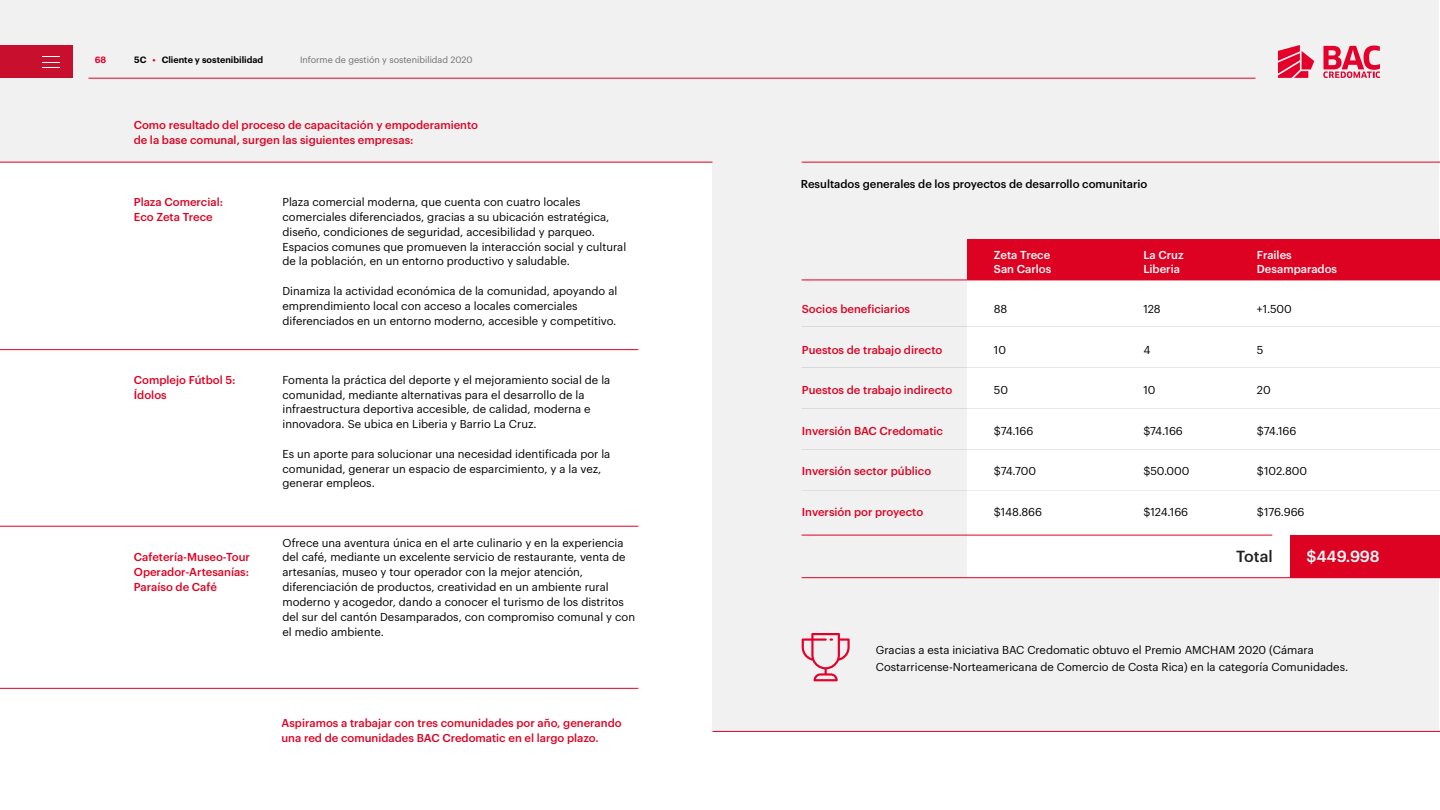
<style>
.page{position:relative;width:1440px;height:810px;background:#fff}
.page>*{position:absolute;margin:0;border:0;box-sizing:border-box;transform-origin:0 0}
.t1{font:500 15.75px "Graphik";color:#fff}
.t2{font:500 15.75px "Graphik";color:#231f20}
.t3{font:11.25px/14.8px "Graphik";color:#000}
.t4{font:500 11.25px/14.8px "Graphik";color:#de0222}
.t5{font:500 11.25px "Graphik";color:#000}
.t6{font:500 11.25px/13.5px "Graphik";color:#fff}
.t7{font:9px "Graphik";color:#6d6e71}
.t8{font:600 9px "Graphik";color:#000}
.t9{font:600 9px "Graphik";color:#e4002b}
.s1{color:#e4002b}
</style>
<div class="page">
<div style="left:0;top:0;width:852px;height:162px;background:#f1f1f2"></div>
<div style="left:712px;top:0;width:727px;height:732px;background:#f1f1f2"></div>
<div style="left:968px;top:280px;width:472px;height:298px;background:#fff"></div>
<div style="left:1291px;top:535px;width:149px;height:43px;background:#de0222"></div>
<div style="left:968px;top:240px;width:472px;height:40px;background:#de0222"></div>
<hr style="left:802px;top:162px;width:638px;height:1px;background:#de0222">
<hr style="left:0;top:162px;width:713px;height:1px;background:#de0222">
<hr style="left:0;top:349px;width:638px;height:1px;background:#de0222">
<hr style="left:0;top:526px;width:638px;height:1px;background:#de0222">
<hr style="left:0;top:688px;width:638px;height:1px;background:#de0222">
<hr style="left:802px;top:535px;width:470px;height:1px;background:#de0222">
<hr style="left:802px;top:280px;width:638px;height:1px;background:#de0222">
<hr style="left:802px;top:326px;width:638px;height:1px;background:#e6e6e6">
<hr style="left:802px;top:367px;width:638px;height:1px;background:#e6e6e6">
<hr style="left:802px;top:408px;width:638px;height:1px;background:#e6e6e6">
<hr style="left:802px;top:449px;width:638px;height:1px;background:#e6e6e6">
<hr style="left:802px;top:490px;width:638px;height:1px;background:#e6e6e6">
<svg style="left:1323px;top:46px;width:57px;height:32px"></svg>
<svg style="left:1278px;top:45px;width:36px;height:33px"></svg>
<hr style="left:88px;top:78px;width:1168px;height:1px;background:#e4002b">
<div style="left:0;top:45px;width:73px;height:33px;background:#c8102e"></div>
<svg style="left:43px;top:56px;width:17px;height:12px"></svg>
<hr style="left:712px;top:731px;width:728px;height:1px;background:#e4002b">
<hr style="left:802px;top:578px;width:638px;height:1px;background:#e4002b">
<svg style="left:802px;top:633px;width:48px;height:48px"></svg>
<p class="t9" style="left:95px;top:53px;width:13px">68</p>
<p class="t8" style="left:134px;top:53px;width:131px">5C <span class="s1">•</span> Cliente y sostenibilidad</p>
<p class="t7" style="left:300px;top:53px;width:174px">Informe de gestión y sostenibilidad 2020</p>
<p class="t4" style="left:134px;top:116px;width:346px">Como resultado del proceso de capacitación y empoderamiento de la base comunal, surgen las siguientes empresas:</p>
<p class="t4" style="left:134px;top:194px;width:91px">Plaza Comercial:<br>Eco Zeta Trece</p>
<p class="t4" style="left:134px;top:371px;width:103px">Complejo Fútbol 5:<br>Ídolos</p>
<p class="t4" style="left:134px;top:549px;width:118px;text-align:justify">Cafetería-Museo-Tour Operador-Artesanías:<br>Paraíso de Café</p>
<p class="t3" style="left:282px;top:194px;width:345px">Plaza comercial moderna, que cuenta con cuatro locales comerciales diferenciados, gracias a su ubicación estratégica, diseño, condiciones de seguridad, accesibilidad y parqueo.<br>Espacios comunes que promueven la interacción social y cultural de la población, en un entorno productivo y saludable.</p>
<p class="t3" style="left:282px;top:283px;width:336px">Dinamiza la actividad económica de la comunidad, apoyando al emprendimiento local con acceso a locales comerciales diferenciados en un entorno moderno, accesible y competitivo.</p>
<p class="t3" style="left:282px;top:371px;width:329px">Fomenta la práctica del deporte y el mejoramiento social de la comunidad, mediante alternativas para el desarrollo de la infraestructura deportiva accesible, de calidad, moderna e innovadora. Se ubica en Liberia y Barrio La Cruz.</p>
<p class="t3" style="left:282px;top:445px;width:329px">Es un aporte para solucionar una necesidad identificada por la comunidad, generar un espacio de esparcimiento, y a la vez, generar empleos.</p>
<p class="t3" style="left:282px;top:534px;width:354px">Ofrece una aventura única en el arte culinario y en la experiencia del café, mediante un excelente servicio de restaurante, venta de artesanías, museo y tour operador con la mejor atención, diferenciación de productos, creatividad en un ambiente rural moderno y acogedor, dando a conocer el turismo de los distritos del sur del cantón Desamparados, con compromiso comunal y con el medio ambiente.</p>
<p class="t4" style="left:281px;top:715px;width:342px">Aspiramos a trabajar con tres comunidades por año, generando una red de comunidades BAC Credomatic en el largo plazo.</p>
<p class="t5" style="left:801px;top:175px;width:348px">Resultados generales de los proyectos de desarrollo comunitario</p>
<p class="t4" style="left:802px;top:301px;width:110px">Socios beneficiarios</p>
<p class="t4" style="left:802px;top:341px;width:142px">Puestos de trabajo directo</p>
<p class="t4" style="left:802px;top:382px;width:152px">Puestos de trabajo indirecto</p>
<p class="t4" style="left:802px;top:422px;width:143px">Inversión BAC Credomatic</p>
<p class="t4" style="left:802px;top:463px;width:131px">Inversión sector público</p>
<p class="t4" style="left:802px;top:503px;width:123px">Inversión por proyecto</p>
<p class="t6" style="left:994px;top:247px;width:59px">Zeta Trece<br>San Carlos</p>
<p class="t3" style="left:994px;top:301px;width:15px">88</p>
<p class="t3" style="left:994px;top:341px;width:14px">10</p>
<p class="t3" style="left:994px;top:382px;width:16px">50</p>
<p class="t3" style="left:994px;top:422px;width:41px">$74.166</p>
<p class="t3" style="left:994px;top:463px;width:44px">$74.700</p>
<p class="t3" style="left:994px;top:503px;width:50px">$148.866</p>
<p class="t6" style="left:1143px;top:247px;width:42px">La Cruz<br>Liberia</p>
<p class="t3" style="left:1143px;top:301px;width:19px">128</p>
<p class="t3" style="left:1143px;top:341px;width:8px">4</p>
<p class="t3" style="left:1143px;top:382px;width:14px">10</p>
<p class="t3" style="left:1143px;top:422px;width:41px">$74.166</p>
<p class="t3" style="left:1143px;top:463px;width:48px">$50.000</p>
<p class="t3" style="left:1143px;top:503px;width:46px">$124.166</p>
<p class="t6" style="left:1257px;top:247px;width:82px">Frailes<br>Desamparados</p>
<p class="t3" style="left:1257px;top:301px;width:36px">+1.500</p>
<p class="t3" style="left:1257px;top:341px;width:8px">5</p>
<p class="t3" style="left:1257px;top:382px;width:15px">20</p>
<p class="t3" style="left:1257px;top:422px;width:41px">$74.166</p>
<p class="t3" style="left:1257px;top:463px;width:52px">$102.800</p>
<p class="t3" style="left:1257px;top:503px;width:49px">$176.966</p>
<h1 class="t2" style="left:1236px;top:545px;width:38px">Total</h1>
<h1 class="t1" style="left:1307px;top:545px;width:75px">$449.998</h1>
<p class="t3" style="left:876px;top:641px;width:474px;line-height:16.5px">Gracias a esta iniciativa BAC Credomatic obtuvo el Premio AMCHAM 2020 (Cámara<br>Costarricense-Norteamericana de Comercio de Costa Rica) en la categoría Comunidades.</p>
</div>
